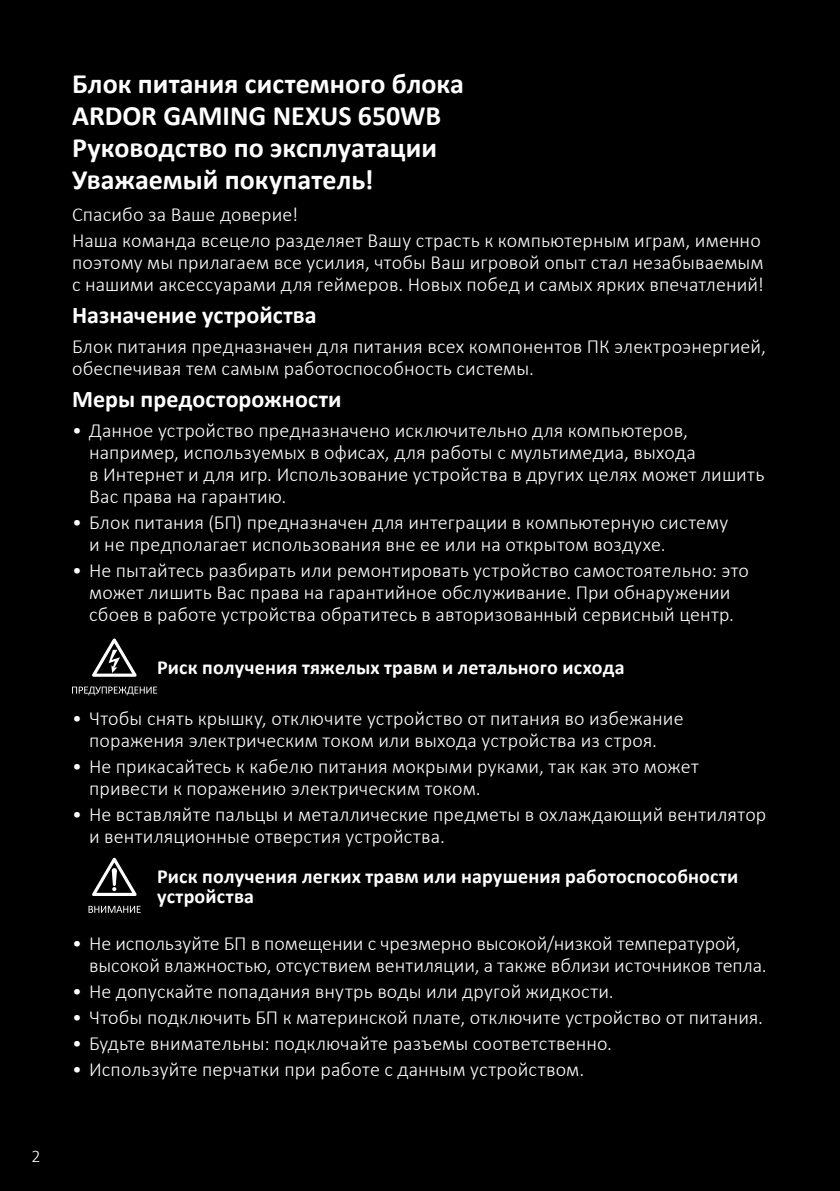
<style>
.page{position:relative;width:840px;height:1191px;background:#fff}
.page>*{position:absolute;margin:0;border:0;box-sizing:border-box;transform-origin:0 0}
.Заголовок{font:700 28px "Calibri";color:#fff}
.Подзаголовок{font:700 24px "Calibri";color:#fff}
.t1{font:300 20px/22px "Calibri";letter-spacing:.01em;color:#fff}
.Подзаголовок_2_уровень{font:700 20px/20px "Calibri";letter-spacing:.01em;color:#fff}
.t2{font:300 18px "Calibri";color:#fff}
</style>
<div class="page">
<div style="left:0;top:0;width:839px;height:1191px;background:#000"></div>
<svg style="left:92px;top:638px;width:44px;height:39px"></svg>
<svg style="left:72px;top:686px;width:85px;height:9px"></svg>
<svg style="left:92px;top:857px;width:44px;height:39px"></svg>
<svg style="left:88px;top:905px;width:53px;height:8px"></svg>
<p class="t2" style="left:31px;top:1144px;width:11px">2</p>
<p class="Заголовок" style="left:72px;top:64px;width:393px">Блок питания системного блока</p>
<p class="Заголовок" style="left:72px;top:96px;width:370px">ARDOR GAMING NEXUS 650WB</p>
<p class="Заголовок" style="left:72px;top:128px;width:366px">Руководство по эксплуатации</p>
<p class="Заголовок" style="left:72px;top:160px;width:303px">Уважаемый покупатель!</p>
<p class="t1" style="left:72px;top:203px;width:228px">Спасибо за Ваше доверие!</p>
<p class="t1" style="left:72px;top:229px;width:693px">Наша команда всецело разделяет Вашу страсть к компьютерным играм, именно поэтому мы прилагаем все усилия, чтобы Ваш игровой опыт стал незабываемым с нашими аксессуарами для геймеров. Новых побед и самых ярких впечатлений!</p>
<p class="Подзаголовок" style="left:72px;top:298px;width:246px">Назначение устройства</p>
<p class="t1" style="left:72px;top:335px;width:695px">Блок питания предназначен для питания всех компонентов ПК электроэнергией, обеспечивая тем самым работоспособность системы.</p>
<p class="Подзаголовок" style="left:72px;top:382px;width:271px">Меры предосторожности</p>
<p class="t1" style="left:89px;top:419px;width:676px;text-indent:-17px">• Данное устройство предназначено исключительно для компьютеров, например, используемых в офисах, для работы с мультимедиа, выхода<br>в Интернет и для игр. Использование устройства в других целях может лишить Вас права на гарантию.</p>
<p class="t1" style="left:89px;top:511px;width:640px;text-indent:-17px">• Блок питания (БП) предназначен для интеграции в компьютерную систему и не предполагает использования вне ее или на открытом воздухе.</p>
<p class="t1" style="left:72px;top:559px;width:678px;text-align:center">• Не пытайтесь разбирать или ремонтировать устройство самостоятельно: это может лишить Вас права на гарантийное обслуживание. При обнаружении сбоев в работе устройства обратитесь в авторизованный сервисный центр.</p>
<p class="Подзаголовок_2_уровень" style="left:157px;top:657px;width:469px">Риск получения тяжелых травм и летального исхода</p>
<p class="t1" style="left:72px;top:707px;width:612px;text-align:center">• Чтобы снять крышку, отключите устройство от питания во избежание поражения электрическим током или выхода устройства из строя.</p>
<p class="t1" style="left:89px;top:755px;width:610px;text-indent:-17px">• Не прикасайтесь к кабелю питания мокрыми руками, так как это может привести к поражению электрическим током.</p>
<p class="t1" style="left:89px;top:803px;width:678px;text-indent:-17px">• Не вставляйте пальцы и металлические предметы в охлаждающий вентилятор и вентиляционные отверстия устройства.</p>
<p class="Подзаголовок_2_уровень" style="left:157px;top:866px;width:582px">Риск получения легких травм или нарушения работоспособности устройства</p>
<p class="t1" style="left:89px;top:932px;width:678px;text-indent:-17px">• Не используйте БП в помещении с чрезмерно высокой/низкой температурой, высокой влажностью, отсуствием вентиляции, а также вблизи источников тепла.</p>
<p class="t1" style="left:72px;top:980px;width:543px">• Не допускайте попадания внутрь воды или другой жидкости.</p>
<p class="t1" style="left:72px;top:1006px;width:692px">• Чтобы подключить БП к материнской плате, отключите устройство от питания.</p>
<p class="t1" style="left:72px;top:1032px;width:541px">• Будьте внимательны: подключайте разъемы соответственно.</p>
<p class="t1" style="left:72px;top:1058px;width:513px">• Используйте перчатки при работе с данным устройством.</p>
</div>
